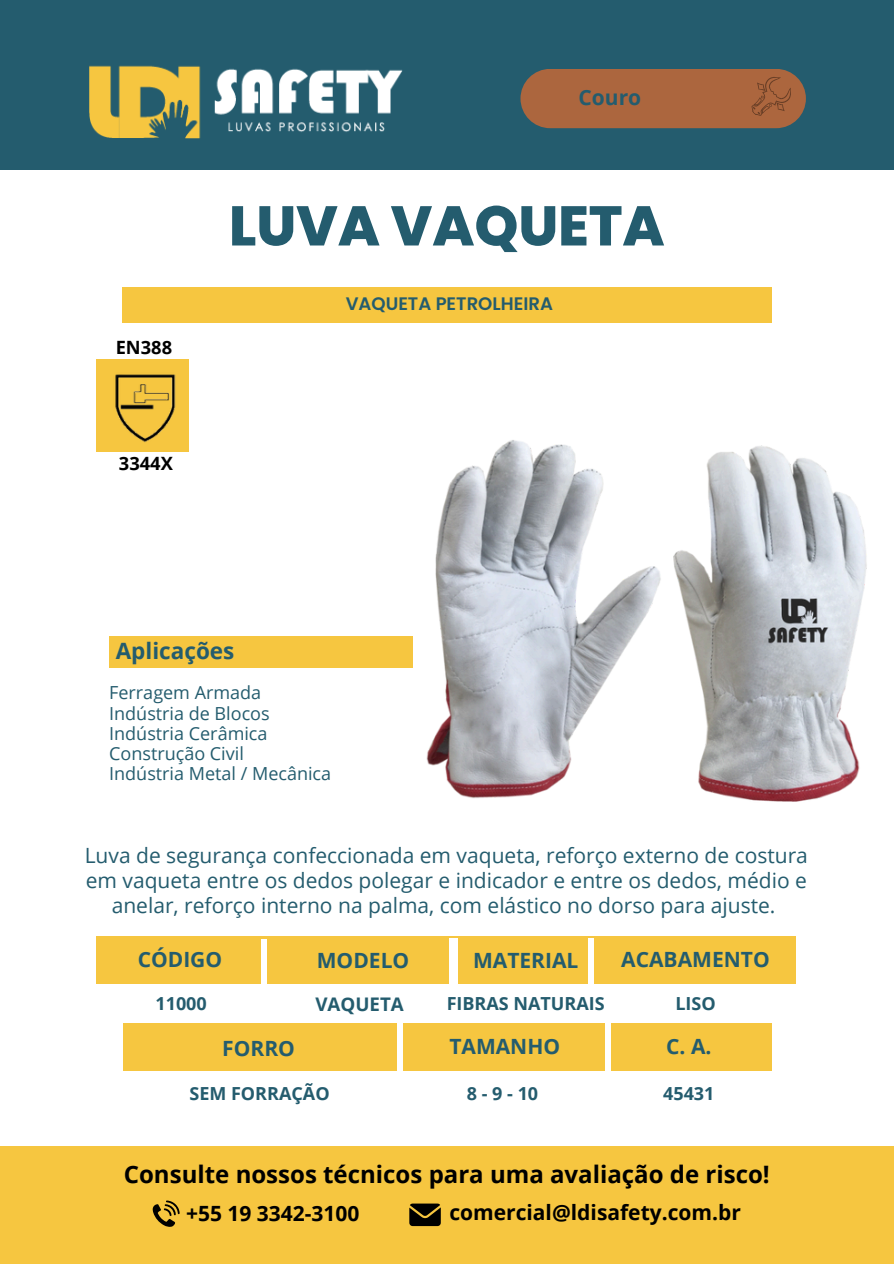
<style>
.page{position:relative;width:894px;height:1264px;background:#fff}
.page>*{position:absolute;margin:0;border:0;box-sizing:border-box;transform-origin:0 0}
.t1{font:800 55.8px "Poppins";color:#245c6e}
.t2{font:700 24px "Open Sans";color:#000}
.t3{font:700 22.5px "Open Sans";color:#245c6e}
.t4{font:21px/24.8px "Open Sans";color:#245c6e;text-align:center}
.t5{font:700 21px "Open Sans";color:#245c6e}
.t6{font:700 21px "Open Sans";color:#000}
.t7{font:700 18.75px "Open Sans";color:#245c6e}
.t8{font:700 18.3px "Open Sans";color:#000}
.t9{font:600 18.15px "Poppins";color:#245c6e}
.t10{font:18px "Open Sans";color:#245c6e}
.t11{font:700 18px "Open Sans";color:#245c6e}
</style>
<div class="page">
<div style="left:0;top:0;width:893px;height:170px;background:#245c6e"></div>
<img style="left:89px;top:65px;width:313px;height:73px">
<div style="left:122px;top:287px;width:649px;height:36px;background:#f6c640"></div>
<div style="left:96px;top:359px;width:92px;height:92px;background:#f6c640"></div>
<div style="left:109px;top:636px;width:303px;height:32px;background:#f6c640"></div>
<div style="left:96px;top:936px;width:700px;height:48px;background:#f6c640"></div>
<div style="left:123px;top:1023px;width:648px;height:48px;background:#f6c640"></div>
<div style="left:261px;top:938px;width:5px;height:48px;background:#fff"></div>
<div style="left:449px;top:938px;width:9px;height:47px;background:#fff"></div>
<div style="left:588px;top:938px;width:6px;height:47px;background:#fff"></div>
<div style="left:397px;top:1023px;width:5px;height:48px;background:#fff"></div>
<div style="left:605px;top:1023px;width:6px;height:48px;background:#fff"></div>
<div style="left:520px;top:69px;width:285px;height:59px;background:#ac663e;border-radius:30px"></div>
<div style="left:0;top:1146px;width:893px;height:117px;background:#f6c640"></div>
<svg style="left:152px;top:1200px;width:27px;height:27px"></svg>
<svg style="left:409px;top:1203px;width:31px;height:22px"></svg>
<img style="left:98px;top:359px;width:91px;height:93px">
<svg style="left:751px;top:69px;width:48px;height:59px"></svg>
<img style="left:426px;top:440px;width:441px;height:362px">
<h6 class="t5" style="left:578px;top:83px;width:64px">Couro</h6>
<h1 class="t1" style="left:229px;top:187px;width:437px">LUVA VAQUETA</h1>
<h6 class="t8" style="left:116px;top:335px;width:58px">EN388</h6>
<p class="t8" style="left:119px;top:451px;width:55px">3344X</p>
<h6 class="t9" style="left:345px;top:291px;width:209px">VAQUETA PETROLHEIRA</h6>
<p class="t3" style="left:116px;top:635px;width:120px">Aplicações</p>
<h6 class="t10" style="left:109px;top:680px;width:153px">Ferragem Armada</h6>
<h2 class="t10" style="left:109px;top:700px;width:162px">Indústria de Blocos</h2>
<p class="t10" style="left:109px;top:720px;width:160px">Indústria Cerâmica</p>
<p class="t10" style="left:109px;top:741px;width:136px">Construção Civil</p>
<p class="t10" style="left:109px;top:761px;width:223px">Indústria Metal / Mecânica</p>
<p class="t4" style="left:85px;top:842px;width:724px">Luva de segurança confeccionada em vaqueta, reforço externo de costura em vaqueta entre os dedos polegar e indicador e entre os dedos, médio e anelar, reforço interno na palma, com elástico no dorso para ajuste.</p>
<p class="t5" style="left:138px;top:944px;width:86px">CÓDIGO</p>
<p class="t5" style="left:317px;top:945px;width:94px">MODELO</p>
<h5 class="t5" style="left:473px;top:945px;width:107px">MATERIAL</h5>
<h3 class="t5" style="left:621px;top:944px;width:150px">ACABAMENTO</h3>
<p class="t11" style="left:155px;top:990px;width:53px">11000</p>
<h6 class="t7" style="left:315px;top:990px;width:90px">VAQUETA</h6>
<h6 class="t11" style="left:446px;top:990px;width:159px">FIBRAS NATURAIS</h6>
<h6 class="t11" style="left:675px;top:990px;width:42px">LISO</h6>
<h3 class="t5" style="left:222px;top:1033px;width:74px">FORRO</h3>
<h3 class="t5" style="left:449px;top:1031px;width:112px">TAMANHO</h3>
<h3 class="t5" style="left:666px;top:1031px;width:47px">C. A.</h3>
<h3 class="t11" style="left:189px;top:1080px;width:142px">SEM FORRAÇÃO</h3>
<h3 class="t11" style="left:467px;top:1080px;width:73px">8 - 9 - 10</h3>
<h3 class="t11" style="left:663px;top:1080px;width:53px">45431</h3>
<p class="t2" style="left:124px;top:1157px;width:647px">Consulte nossos técnicos para uma avaliação de risco!</p>
<p class="t6" style="left:186px;top:1198px;width:175px">+55 19 3342-3100</p>
<h2 class="t6" style="left:449px;top:1197px;width:293px">comercial@ldisafety.com.br</h2>
</div>
